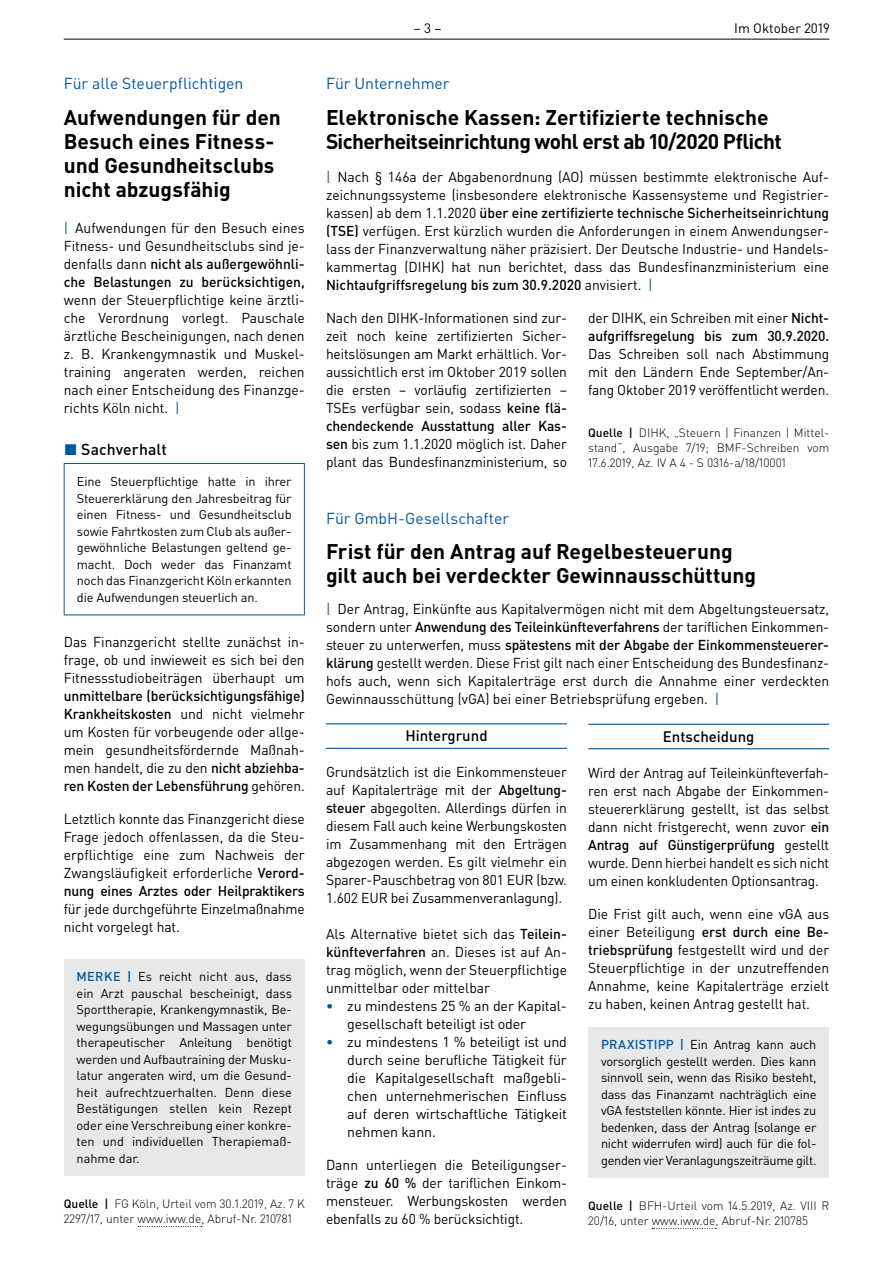
<style>
.page{position:relative;width:893px;height:1263px;background:#fff}
.page>*{position:absolute;margin:0;border:0;box-sizing:border-box;transform-origin:0 0}
.t1{font:700 21px/24px "DIN Pro";letter-spacing:-.005em;color:#000002}
.t2{font:15.75px "DIN Pro";color:#0157a2}
.t3{font:500 15.75px "DIN Pro";letter-spacing:.005em;color:#000002}
.t4{font:500 15px "DIN Pro";color:#000002}
.t5{font:14.25px/18px "DIN Pro";letter-spacing:-.01em;color:#000002;text-align:justify}
.t6{font:500 14.25px/18px "DIN Pro";letter-spacing:-.01em;color:#000002}
.t7{font:13.5px "DIN Pro";color:#000002}
.t8{font:12.75px/16.5px "DIN Pro";letter-spacing:-.01em;color:#000002;text-align:justify}
.t9{font:300 12px/15px "DIN Pro";color:#000002}
.s1{color:#0157a2}
.s2{font-weight:500}
.s3{font-weight:500;color:#0157a2}
.s4{font-weight:400}
</style>
<div class="page">
<hr style="left:64px;top:39px;width:765px;height:1px;background:#000002">
<hr style="left:326px;top:723px;width:241px;height:1px;background:#0157a2">
<hr style="left:326px;top:748px;width:241px;height:1px;background:#0157a2">
<hr style="left:588px;top:724px;width:241px;height:1px;background:#0157a2">
<hr style="left:588px;top:748px;width:241px;height:1px;background:#0157a2">
<svg style="left:652px;top:1228px;width:64px;height:1px"></svg>
<div style="left:588px;top:1026px;width:241px;height:151px;background:#e6e9e8"></div>
<svg style="left:138px;top:1226px;width:64px;height:1px"></svg>
<hr style="left:64px;top:463px;width:241px;height:1px;background:#0157a2">
<hr style="left:64px;top:464px;width:1px;height:151px;background:#0157a2">
<hr style="left:304px;top:464px;width:1px;height:151px;background:#0157a2">
<hr style="left:64px;top:615px;width:241px;height:1px;background:#0157a2">
<div style="left:64px;top:959px;width:241px;height:216px;background:#e6e9e8"></div>
<p class="t2" style="left:64px;top:73px;width:181px">Für alle Steuerpflichtigen</p>
<h1 class="t1" style="left:64px;top:105px;width:219px">Aufwendungen für den<br>Besuch eines Fitness&shy;und Gesundheitsclubs nicht abzugsfähig</h1>
<p class="t5" style="left:64px;top:219px;width:242px"><span class="s1">|</span> Aufwendungen für den Besuch eines Fitness- und Gesundheitsclubs sind je&shy;denfalls dann <span class="s2">nicht als außergewöhnli&shy;che Belastungen zu berücksichtigen,</span></p>
<p class="t5" style="left:64px;top:291px;width:242px">wenn der Steuerpflichtige keine ärztli&shy;che Verordnung vorlegt. Pauschale ärztliche Bescheinigungen, nach denen z. B. Krankengymnastik und Muskel&shy;training angeraten werden, reichen nach einer Entscheidung des Finanzge&shy;richts Köln nicht. <span class="s1">|</span></p>
<p class="t3" style="left:64px;top:439px;width:104px"><span class="s1">◼</span> Sachverhalt</p>
<p class="t8" style="left:77px;top:473px;width:216px">Eine Steuerpflichtige hatte in ihrer Steuererklärung den Jahresbeitrag für einen Fitness- und Gesundheitsclub sowie Fahrtkosten zum Club als außer&shy;gewöhnliche Belastungen geltend ge&shy;macht. Doch weder das Finanzamt noch das Finanzgericht Köln erkannten die Aufwendungen steuerlich an.</p>
<p class="t5" style="left:64px;top:633px;width:242px">Das Finanzgericht stellte zunächst in&shy;frage, ob und inwieweit es sich bei den Fitnessstudiobeiträgen überhaupt um</p>
<p class="t5" style="left:64px;top:687px;width:242px"><span class="s2">unmittelbare (berücksichtigungsfähige)<br>Krankheitskosten</span> und nicht vielmehr um Kosten für vorbeugende oder allge&shy;mein gesundheitsfördernde Maßnah&shy;men handelt, die zu den <span class="s2">nicht abziehba&shy;ren Kosten der Lebensführung</span> gehören.</p>
<p class="t5" style="left:64px;top:810px;width:242px">Letztlich konnte das Finanzgericht diese Frage jedoch offenlassen, da die Steu&shy;erpflichtige eine zum Nachweis der Zwangsläufigkeit erforderliche <span class="s2">Verord&shy;nung eines Arztes oder Heilpraktikers</span></p>
<p class="t5" style="left:64px;top:900px;width:242px">für jede durchgeführte Einzelmaßnahme nicht vorgelegt hat.</p>
<p class="t8" style="left:77px;top:968px;width:217px"><span class="s3">MERKE |</span> Es reicht nicht aus, dass ein Arzt pauschal bescheinigt, dass Sporttherapie, Krankengymnastik, Be&shy;wegungsübungen und Massagen unter therapeutischer Anleitung benötigt werden und Aufbautraining der Musku&shy;latur angeraten wird, um die Gesund&shy;heit aufrechtzuerhalten. Denn diese Bestätigungen stellen kein Rezept oder eine Verschreibung einer konkre&shy;ten und individuellen Therapiemaß&shy;nahme dar.</p>
<p class="t9" style="left:64px;top:1196px;width:242px"><span class="s2">Quelle |</span> FG Köln, Urteil vom 30.1.2019, Az. 7 K<br>2297/17, unter www.iww.de, Abruf-Nr. 210781</p>
<p class="t7" style="left:414px;top:19px;width:29px">– 3 –</p>
<p class="t7" style="left:734px;top:19px;width:97px">Im Oktober 2019</p>
<p class="t2" style="left:326px;top:73px;width:125px">Für Unternehmer</p>
<h1 class="t1" style="left:326px;top:105px;width:457px">Elektronische Kassen: Zertifizierte technische<br>Sicherheitseinrichtung wohl erst ab 10/2020 Pflicht</h1>
<p class="t5" style="left:326px;top:168px;width:505px"><span class="s1">|</span> Nach § 146a der Abgabenordnung (AO) müssen bestimmte elektronische Auf&shy;zeichnungssysteme (insbesondere elektronische Kassensysteme und Registrier&shy;kassen) ab dem 1.1.2020 <span class="s2">über eine zertifizierte technische Sicherheitseinrichtung (TSE)</span> verfügen. Erst kürzlich wurden die Anforderungen in einem Anwendungser&shy;lass der Finanzverwaltung näher präzisiert. Der Deutsche Industrie- und Handels&shy;kammertag (DIHK) hat nun berichtet, dass das Bundesfinanzministerium eine <span class="s2">Nichtaufgriffsregelung bis zum 30.9.2020</span> anvisiert. <span class="s1">|</span></p>
<p class="t5" style="left:326px;top:308px;width:242px">Nach den DIHK-Informationen sind zur&shy;zeit noch keine zertifizierten Sicher&shy;heitslösungen am Markt erhältlich. Vor&shy;aussichtlich erst im Oktober 2019 sollen die ersten – vorläufig zertifizierten – TSEs verfügbar sein, sodass <span class="s2">keine flä&shy;chendeckende Ausstattung aller Kas&shy;sen</span> bis zum 1.1.2020 möglich ist. Daher plant das Bundesfinanzministerium, so</p>
<p class="t6" style="left:588px;top:308px;width:242px"><span class="s4">der DIHK, ein Schreiben mit einer</span> Nicht&shy;aufgriffsregelung bis zum 30.9.2020.</p>
<p class="t5" style="left:588px;top:344px;width:242px">Das Schreiben soll nach Abstimmung mit den Ländern Ende September/An&shy;fang Oktober 2019 veröffentlicht werden.</p>
<p class="t9" style="left:588px;top:424px;width:242px;text-align:justify"><span class="s2">Quelle |</span> DIHK, „Steuern | Finanzen | Mittel&shy;stand“, Ausgabe 7/19; BMF-Schreiben vom 17.6.2019, Az. IV A 4 - S 0316-a/18/10001</p>
<p class="t2" style="left:326px;top:508px;width:185px">Für GmbH-Gesellschafter</p>
<h1 class="t1" style="left:326px;top:538px;width:432px">Frist für den Antrag auf Regelbesteuerung gilt auch bei verdeckter Gewinnausschüttung</h1>
<p class="t5" style="left:326px;top:600px;width:505px"><span class="s1">|</span> Der Antrag, Einkünfte aus Kapitalvermögen nicht mit dem Abgeltungsteuersatz, sondern unter <span class="s2">Anwendung des Teileinkünfteverfahrens</span> der tariflichen Einkommen&shy;steuer zu unterwerfen, muss <span class="s2">spätestens mit der Abgabe der Einkommensteuerer&shy;klärung</span> gestellt werden. Diese Frist gilt nach einer Entscheidung des Bundesfinanz&shy;hofs auch, wenn sich Kapitalerträge erst durch die Annahme einer verdeckten Gewinnausschüttung (vGA) bei einer Betriebsprüfung ergeben. <span class="s1">|</span></p>
<p class="t4" style="left:405px;top:726px;width:84px">Hintergrund</p>
<p class="t5" style="left:326px;top:763px;width:242px">Grundsätzlich ist die Einkommensteuer auf Kapitalerträge mit der <span class="s2">Abgeltung&shy;steuer</span> abgegolten. Allerdings dürfen in diesem Fall auch keine Werbungskosten im Zusammenhang mit den Erträgen abgezogen werden. Es gilt vielmehr ein Sparer-Pauschbetrag von 801 EUR (bzw.<br>1.602 EUR bei Zusammenveranlagung).</p>
<p class="t5" style="left:326px;top:925px;width:242px">Als Alternative bietet sich das <span class="s2">Teilein&shy;künfteverfahren</span> an. Dieses ist auf An&shy;trag möglich, wenn der Steuerpflichtige unmittelbar oder mittelbar</p>
<p class="t5" style="left:347px;top:997px;width:221px;text-indent:-21px"><span class="s3">•</span> zu mindestens 25 % an der Kapital&shy;gesellschaft beteiligt ist oder</p>
<p class="t5" style="left:347px;top:1033px;width:221px;text-indent:-21px"><span class="s3">•</span> zu mindestens 1 % beteiligt ist und durch seine berufliche Tätigkeit für die Kapitalgesellschaft maßgebli&shy;chen unternehmerischen Einfluss auf deren wirtschaftliche Tätigkeit nehmen kann.</p>
<p class="t5" style="left:326px;top:1156px;width:242px">Dann unterliegen die Beteiligungser&shy;träge <span class="s2">zu 60 %</span> der tariflichen Einkom&shy;mensteuer. Werbungskosten werden ebenfalls zu 60 % berücksichtigt.</p>
<p class="t4" style="left:663px;top:726px;width:93px">Entscheidung</p>
<p class="t5" style="left:588px;top:763px;width:242px">Wird der Antrag auf Teileinkünfteverfah&shy;ren erst nach Abgabe der Einkommen&shy;steuererklärung gestellt, ist das selbst dann nicht fristgerecht, wenn zuvor <span class="s2">ein Antrag auf Günstigerprüfung</span> gestellt wurde. Denn hierbei handelt es sich nicht um einen konkludenten Optionsantrag.</p>
<p class="t5" style="left:588px;top:904px;width:242px">Die Frist gilt auch, wenn eine vGA aus einer Beteiligung <span class="s2">erst durch eine Be&shy;triebsprüfung</span> festgestellt wird und der Steuerpflichtige in der unzutreffenden Annahme, keine Kapitalerträge erzielt zu haben, keinen Antrag gestellt hat.</p>
<p class="t8" style="left:601px;top:1036px;width:217px"><span class="s3">PRAXISTIPP |</span> Ein Antrag kann auch vorsorglich gestellt werden. Dies kann sinnvoll sein, wenn das Risiko besteht, dass das Finanzamt nachträglich eine vGA feststellen könnte. Hier ist indes zu bedenken, dass der Antrag (solange er nicht widerrufen wird) auch für die fol&shy;genden vier Veranlagungszeiträume gilt.</p>
<p class="t9" style="left:588px;top:1198px;width:242px"><span class="s2">Quelle |</span> BFH-Urteil vom 14.5.2019, Az. VIII R<br>20/16, unter www.iww.de, Abruf-Nr. 210785</p>
</div>
